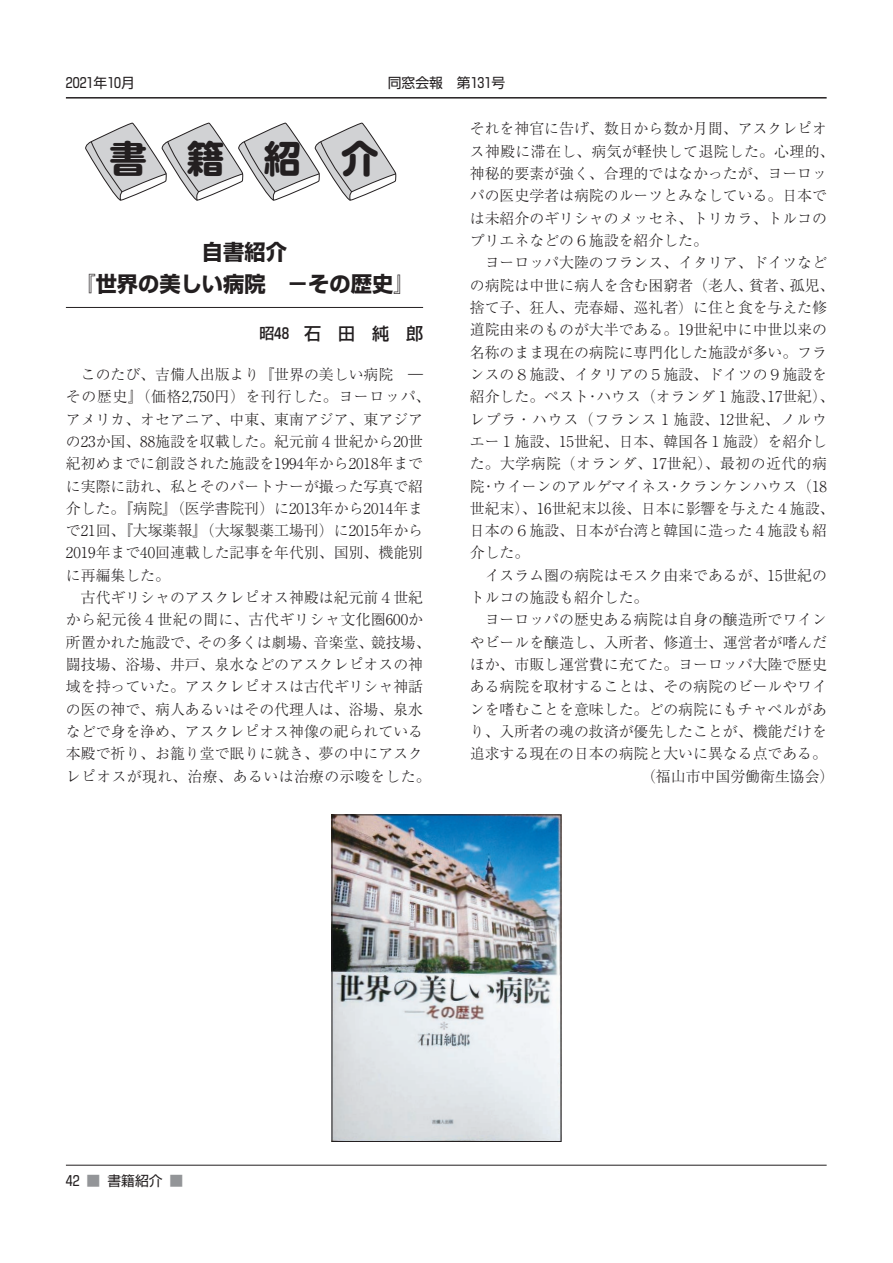
<style>
.page{position:relative;width:893px;height:1263px;background:#fff}
.page>*{position:absolute;margin:0;border:0;box-sizing:border-box;transform-origin:0 0}
.t1{font:700 37.5px "UD Shin M Go Pro";color:#231f20}
.t2{font:700 21.3px/32px "Shin Go Pro";color:#231f20;text-align:center}
.t3{font:500 16.95px "Shin Go Pro";color:#231f20}
.t4{font:300 14.85px/22.4px "Ryumin Pro";color:#231f20}
.t5{font:300 14.85px "Ryumin Pro";letter-spacing:.03em;color:#231f20}
.t6{font:300 14.85px "Ryumin Pro";letter-spacing:.025em;color:#231f20}
.t7{font:300 14.85px "Ryumin Pro";letter-spacing:.06em;color:#231f20}
.t8{font:13.8px "Shin Go Pro";color:#231f20}
.s1{font-size:14.85px}
.s2{color:#939598}
</style>
<div class="page">
<hr style="left:66px;top:97px;width:761px;height:2px;background:#231f20">
<hr style="left:66px;top:1165px;width:761px;height:1px;background:#231f20">
<hr style="left:66px;top:307px;width:357px;height:1px;background:#231f20">
<svg style="left:85px;top:123px;width:312px;height:78px"></svg>
<img style="left:334px;top:816px;width:225px;height:324px">
<div style="left:332px;top:814px;width:229px;height:328px;border:1px solid #231f20"></div>
<p class="t8" style="left:66px;top:71px;width:71px">2021年10月</p>
<p class="t8" style="left:388px;top:71px;width:119px">同窓会報　第131号</p>
<h1 class="t1" style="left:109px;top:128px;width:271px">書籍紹介</h1>
<h2 class="t2" style="left:74px;top:234px;width:342px">自書紹介<br>『世界の美しい病院　−その歴史』</h2>
<p class="t3" style="left:259px;top:319px;width:165px"><span class="s1">昭48　</span>石　田　純　郎</p>
<p class="t4" style="left:66px;top:362px;width:366px">　このたび、吉備人出版より『世界の美しい病院　―その歴史』（価格2,750円）を刊行した。ヨーロッパ、アメリカ、オセアニア、中東、東南アジア、東アジアの23か国、88施設を収載した。紀元前４世紀から20世紀初めまでに創設された施設を1994年から2018年までに実際に訪れ、私とそのパートナーが撮った写真で紹介した。『病院』（医学書院刊）に2013年から2014年まで21回、『大塚薬報』（大塚製薬工場刊）に2015年から<br>2019年まで40回連載した記事を年代別、国別、機能別に再編集した。<br>　古代ギリシャのアスクレピオス神殿は紀元前４世紀から紀元後４世紀の間に、古代ギリシャ文化圏600か所置かれた施設で、その多くは劇場、音楽堂、競技場、闘技場、浴場、井戸、泉水などのアスクレピオスの神域を持っていた。アスクレピオスは古代ギリシャ神話の医の神で、病人あるいはその代理人は、浴場、泉水などで身を浄め、アスクレピオス神像の祀られている本殿で祈り、お籠り堂で眠りに就き、夢の中にアスクレピオスが現れ、治療、あるいは治療の示唆をした。</p>
<p class="t4" style="left:470px;top:116px;width:359px">それを神官に告げ、数日から数か月間、アスクレピオ</p>
<p class="t6" style="left:470px;top:139px;width:366px">ス神殿に滞在し、病気が軽快して退院した。心理的、</p>
<p class="t4" style="left:470px;top:161px;width:359px">神秘的要素が強く、合理的ではなかったが、ヨーロッ</p>
<p class="t4" style="left:470px;top:183px;width:359px">パの医史学者は病院のルーツとみなしている。日本で</p>
<p class="t4" style="left:470px;top:206px;width:359px">は未紹介のギリシャのメッセネ、トリカラ、トルコの</p>
<p class="t4" style="left:470px;top:228px;width:240px">プリエネなどの６施設を紹介した。</p>
<p class="t4" style="left:470px;top:250px;width:359px">　ヨーロッパ大陸のフランス、イタリア、ドイツなど</p>
<p class="t4" style="left:470px;top:273px;width:366px">の病院は中世に病人を含む困窮者（老人、貧者、孤児、</p>
<p class="t4" style="left:470px;top:295px;width:359px">捨て子、狂人、売春婦、巡礼者）に住と食を与えた修</p>
<p class="t4" style="left:470px;top:317px;width:359px">道院由来のものが大半である。19世紀中に中世以来の</p>
<p class="t4" style="left:470px;top:340px;width:359px">名称のまま現在の病院に専門化した施設が多い。フラ</p>
<p class="t4" style="left:470px;top:362px;width:359px">ンスの８施設、イタリアの５施設、ドイツの９施設を</p>
<p class="t4" style="left:470px;top:384px;width:366px">紹介した。ペスト・ハウス（オランダ１施設、17世紀）、</p>
<p class="t7" style="left:470px;top:407px;width:359px">レプラ・ハウス（フランス１施設、12世紀、ノルウ</p>
<p class="t4" style="left:470px;top:429px;width:359px">エー１施設、15世紀、日本、韓国各１施設）を紹介し</p>
<p class="t5" style="left:470px;top:452px;width:359px">た。大学病院（オランダ、17世紀）、最初の近代的病</p>
<p class="t4" style="left:470px;top:474px;width:359px">院・ウイーンのアルゲマイネス・クランケンハウス（18</p>
<p class="t4" style="left:470px;top:496px;width:366px">世紀末）、16世紀末以後、日本に影響を与えた４施設、</p>
<p class="t4" style="left:470px;top:518px;width:359px">日本の６施設、日本が台湾と韓国に造った４施設も紹</p>
<p class="t4" style="left:470px;top:540px;width:61px">介した。</p>
<p class="t4" style="left:470px;top:563px;width:359px">　イスラム圏の病院はモスク由来であるが、15世紀の</p>
<p class="t4" style="left:470px;top:585px;width:180px">トルコの施設も紹介した。</p>
<p class="t4" style="left:470px;top:607px;width:359px">　ヨーロッパの歴史ある病院は自身の醸造所でワイン</p>
<p class="t4" style="left:470px;top:630px;width:359px">やビールを醸造し、入所者、修道士、運営者が嗜んだ</p>
<p class="t4" style="left:470px;top:652px;width:359px">ほか、市販し運営費に充てた。ヨーロッパ大陸で歴史</p>
<p class="t4" style="left:470px;top:674px;width:359px">ある病院を取材することは、その病院のビールやワイ</p>
<p class="t4" style="left:470px;top:697px;width:359px">ンを嗜むことを意味した。どの病院にもチャペルがあ</p>
<p class="t4" style="left:470px;top:719px;width:359px">り、入所者の魂の救済が優先したことが、機能だけを</p>
<p class="t4" style="left:470px;top:741px;width:359px">追求する現在の日本の病院と大いに異なる点である。</p>
<p class="t4" style="left:641px;top:764px;width:195px">（福山市中国労働衛生協会）</p>
<p class="t8" style="left:66px;top:1169px;width:119px">42 <span class="s2">■</span> 書籍紹介 <span class="s2">■</span></p>
</div>
